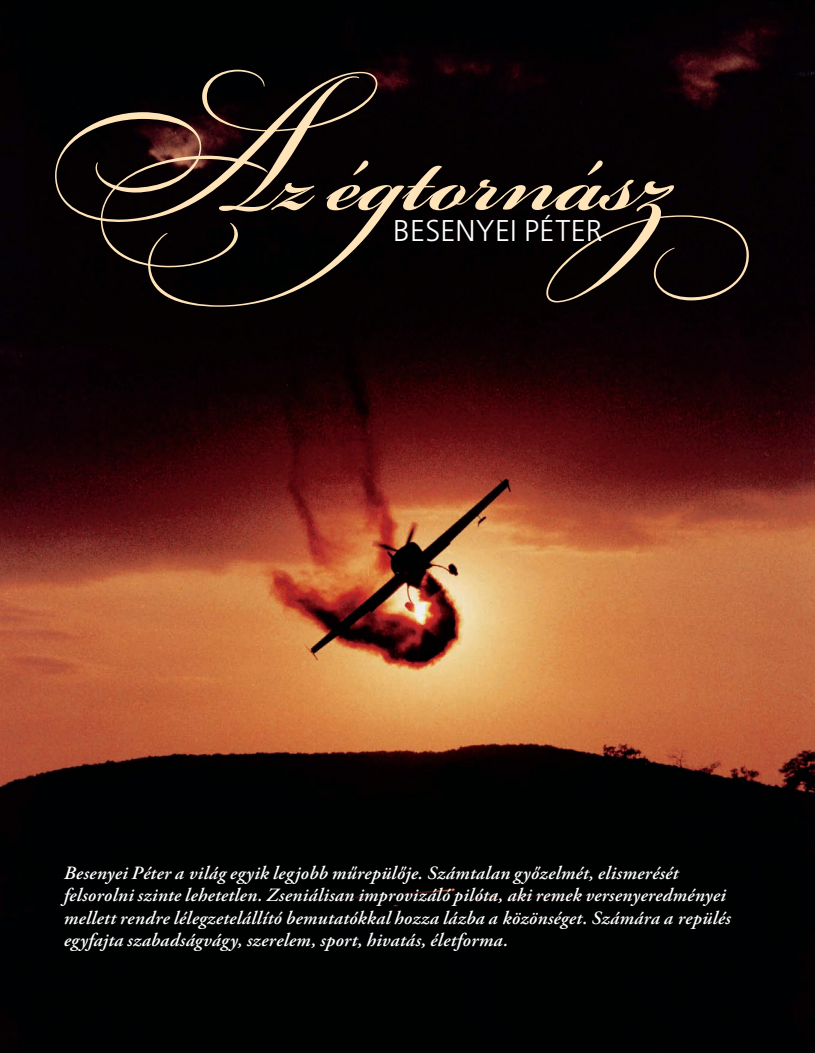
<style>
.page{position:relative;width:815px;height:1053px;background:#fff}
.page>*{position:absolute;margin:0;border:0;box-sizing:border-box;transform-origin:0 0}
.t1{font:600 137.5px "Bickham Script Pro";color:#fee4b8}
.t2{font:30px "Frutiger MOT Light";letter-spacing:.01em;color:#fff}
.t3{font:italic 600 18.75px/22.5px "Adobe Garamond Pro";letter-spacing:.015em;color:#fff}
</style>
<div class="page">
<img style="left:0;top:0;width:815px;height:1052px">
<h1 class="t1" style="left:38px;top:81px;width:807px">Az égtornász</h1>
<h2 class="t2" style="left:393px;top:218px;width:211px">BESENYEI PÉTER</h2>
<p class="t3" style="left:64px;top:863px;width:668px">Besenyei Péter a világ egyik legjobb műrepülője. Számtalan győzelmét, elismerését felsorolni szinte lehetetlen. Zseniálisan improvizáló pilóta, aki remek versenyeredményei mellett rendre lélegzetelállító bemutatókkal hozza lázba a közönséget. Számára a repülés egyfajta szabadságvágy, szerelem, sport, hivatás, életforma.</p>
</div>
